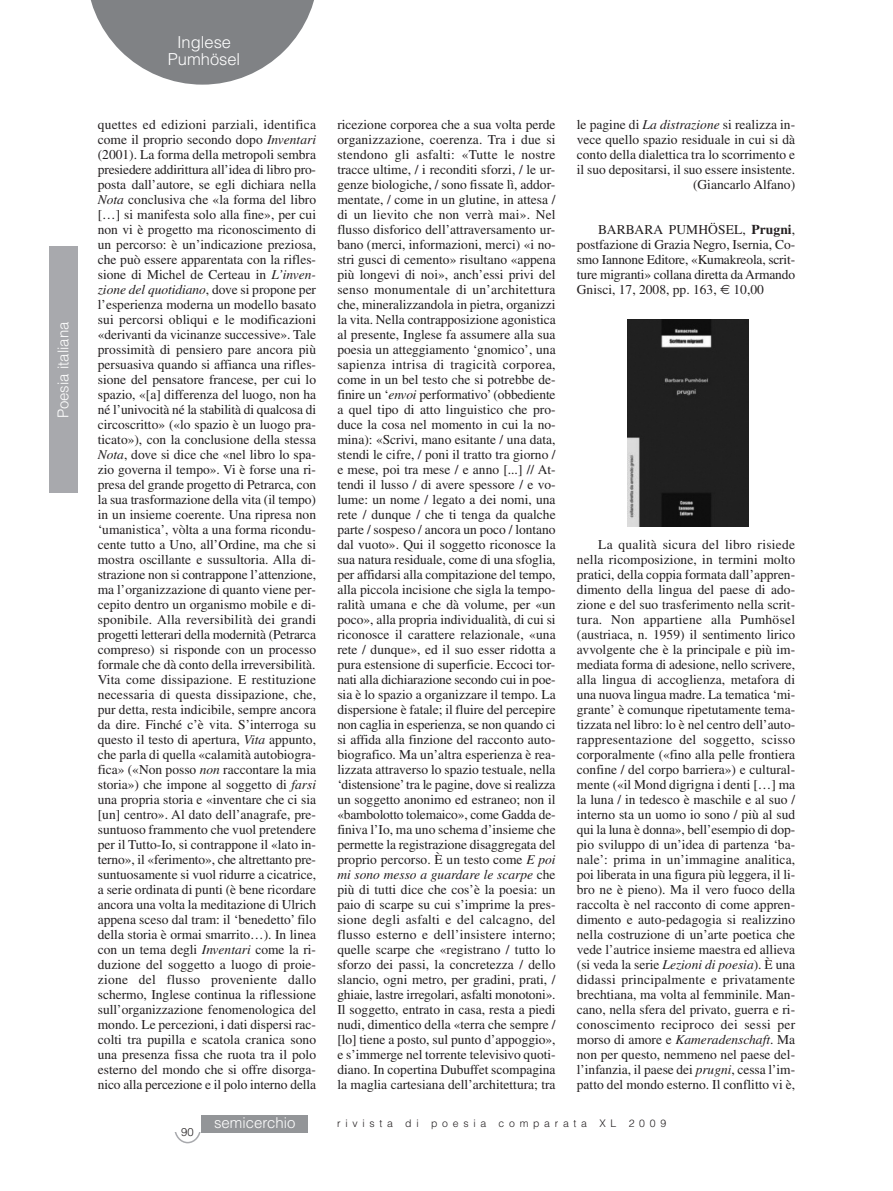
<style>
.page{position:relative;width:893px;height:1191px;background:#fff}
.page>*{position:absolute;margin:0;border:0;box-sizing:border-box;transform-origin:0 0}
.t1{font:300 16.5px/16.5px "Helvetica";color:#fff;text-align:center}
.t2{font:300 15px "Helvetica";color:#fff}
.t3{font:13.5px/15px "Times";color:#231f20;text-align:justify}
.t4{font:300 11.25px "Helvetica";color:#231f20}
.t5{font:300 10.5px "Helvetica";letter-spacing:.45em;color:#231f20}
.s1{font-style:italic}
.s2{font-weight:700}
</style>
<div class="page">
<svg style="left:90px;top:0;width:224px;height:85px"></svg>
<div style="left:49px;top:246px;width:29px;height:247px;background:#a8a9ad"></div>
<div style="left:201px;top:1115px;width:106px;height:17px;background:#939598"></div>
<svg style="left:174px;top:1132px;width:27px;height:11px"></svg>
<img style="left:627px;top:320px;width:122px;height:206px">
<p class="t2" style="left:55px;top:418px;width:98px;rotate:-90deg">Poesia italiana</p>
<p class="t1" style="left:168px;top:34px;width:74px">Inglese<br>Pumhösel</p>
<p class="t3" style="left:98px;top:118px;width:220px">quettes ed edizioni parziali, identifica come il proprio secondo dopo <span class="s1">Inventari </span>(2001). La forma della metropoli sembra presiedere addirittura all’idea di libro pro&shy;posta dall’autore, se egli dichiara nella <span class="s1">Nota</span> conclusiva che «la forma del libro […] si manifesta solo alla fine», per cui non vi è progetto ma riconoscimento di un percorso: è un’indicazione preziosa, che può essere apparentata con la rifles&shy;sione di Michel de Certeau in <span class="s1">L’inven&shy;zione del quotidiano</span>, dove si propone per l’esperienza moderna un modello basato sui percorsi obliqui e le modificazioni «derivanti da vicinanze successive». Tale prossimità di pensiero pare ancora più persuasiva quando si affianca una rifles&shy;sione del pensatore francese, per cui lo spazio, «[a] differenza del luogo, non ha né l’univocità né la stabilità di qualcosa di circoscritto» («lo spazio è un luogo pra&shy;ticato»), con la conclusione della stessa <span class="s1">Nota</span>, dove si dice che «nel libro lo spa&shy;zio governa il tempo». Vi è forse una ri&shy;presa del grande progetto di Petrarca, con la sua trasformazione della vita (il tempo) in un insieme coerente. Una ripresa non ‘umanistica’, vòlta a una forma ricondu&shy;cente tutto a Uno, all’Ordine, ma che si mostra oscillante e sussultoria. Alla di&shy;strazione non si contrappone l’attenzione, ma l’organizzazione di quanto viene per&shy;cepito dentro un organismo mobile e di&shy;sponibile. Alla reversibilità dei grandi progetti letterari della modernità (Petrarca compreso) si risponde con un processo formale che dà conto della irreversibilità.<br>Vita come dissipazione. E restituzione necessaria di questa dissipazione, che, pur detta, resta indicibile, sempre ancora da dire. Finché c’è vita. S’interroga su questo il testo di apertura, <span class="s1">Vita</span> appunto, che parla di quella «calamità autobiogra&shy;fica» («Non posso <span class="s1">non</span> raccontare la mia storia») che impone al soggetto di <span class="s1">farsi </span>una propria storia e «inventare che ci sia [un] centro». Al dato dell’anagrafe, pre&shy;suntuoso frammento che vuol pretendere per il Tutto-Io, si contrappone il «lato in&shy;terno», il «ferimento», che altrettanto pre&shy;suntuosamente si vuol ridurre a cicatrice, a serie ordinata di punti (è bene ricordare ancora una volta la meditazione di Ulrich appena sceso dal tram: il ‘benedetto’ filo della storia è ormai smarrito…). In linea con un tema degli <span class="s1">Inventari</span> come la ri&shy;duzione del soggetto a luogo di proie&shy;zione del flusso proveniente dallo schermo, Inglese continua la riflessione sull’organizzazione fenomenologica del mondo. Le percezioni, i dati dispersi rac&shy;colti tra pupilla e scatola cranica sono una presenza fissa che ruota tra il polo esterno del mondo che si offre disorga&shy;nico alla percezione e il polo interno della</p>
<p class="t3" style="left:337px;top:118px;width:220px">ricezione corporea che a sua volta perde organizzazione, coerenza. Tra i due si stendono gli asfalti: «Tutte le nostre tracce ultime, / i reconditi sforzi, / le ur&shy;genze biologiche, / sono fissate lì, addor&shy;mentate, / come in un glutine, in attesa / di un lievito che non verrà mai». Nel flusso disforico dell’attraversamento ur&shy;bano (merci, informazioni, merci) «i no&shy;stri gusci di cemento» risultano «appena più longevi di noi», anch’essi privi del senso monumentale di un’architettura che, mineralizzandola in pietra, organizzi la vita. Nella contrapposizione agonistica al presente, Inglese fa assumere alla sua poesia un atteggiamento ‘gnomico’, una sapienza intrisa di tragicità corporea, come in un bel testo che si potrebbe de&shy;finire un ‘<span class="s1">envoi</span> performativo’(obbediente a quel tipo di atto linguistico che pro&shy;duce la cosa nel momento in cui la no&shy;mina): «Scrivi, mano esitante / una data, stendi le cifre, / poni il tratto tra giorno / e mese, poi tra mese / e anno [...] // At&shy;tendi il lusso / di avere spessore / e vo&shy;lume: un nome / legato a dei nomi, una rete / dunque / che ti tenga da qualche parte / sospeso / ancora un poco / lontano dal vuoto». Qui il soggetto riconosce la sua natura residuale, come di una sfoglia, per affidarsi alla compitazione del tempo, alla piccola incisione che sigla la tempo&shy;ralità umana e che dà volume, per «un poco», alla propria individualità, di cui si riconosce il carattere relazionale, «una rete / dunque», ed il suo esser ridotta a pura estensione di superficie. Eccoci tor&shy;nati alla dichiarazione secondo cui in poe&shy;sia è lo spazio a organizzare il tempo. La dispersione è fatale; il fluire del percepire non caglia in esperienza, se non quando ci si affida alla finzione del racconto auto&shy;biografico. Ma un’altra esperienza è rea&shy;lizzata attraverso lo spazio testuale, nella ‘distensione’tra le pagine, dove si realizza un soggetto anonimo ed estraneo; non il «bambolotto tolemaico», come Gadda de&shy;finiva l’Io, ma uno schema d’insieme che permette la registrazione disaggregata del proprio percorso. È un testo come <span class="s1">E poi mi sono messo a guardare le scarpe</span> che più di tutti dice che cos’è la poesia: un paio di scarpe su cui s’imprime la pres&shy;sione degli asfalti e del calcagno, del flusso esterno e dell’insistere interno; quelle scarpe che «registrano / tutto lo sforzo dei passi, la concretezza / dello slancio, ogni metro, per gradini, prati, / ghiaie, lastre irregolari, asfalti monotoni».<br>Il soggetto, entrato in casa, resta a piedi nudi, dimentico della «terra che sempre / [lo] tiene a posto, sul punto d’appoggio», e s’immerge nel torrente televisivo quoti&shy;diano. In copertina Dubuffet scompagina la maglia cartesiana dell’architettura; tra</p>
<p class="t3" style="left:577px;top:118px;width:220px;text-align:right">le pagine di <span class="s1">La distrazione</span> si realizza in&shy;vece quello spazio residuale in cui si dà conto della dialettica tra lo scorrimento e il suo depositarsi, il suo essere insistente. (Giancarlo Alfano)</p>
<p class="t3" style="left:577px;top:223px;width:220px;text-indent:21px">BARBARA PUMHÖSEL, <span class="s2">Prugni</span>, postfazione di Grazia Negro, Isernia, Co&shy;smo Iannone Editore, «Kumakreola, scrit&shy;ture migranti» collana diretta da Armando Gnisci, 17, 2008, pp. 163, 10,00</p>
<p class="t3" style="left:577px;top:538px;width:220px;text-indent:21px">La qualità sicura del libro risiede nella ricomposizione, in termini molto pratici, della coppia formata dall’appren&shy;dimento della lingua del paese di ado&shy;zione e del suo trasferimento nella scrit&shy;tura. Non appartiene alla Pumhösel (austriaca, n. 1959) il sentimento lirico avvolgente che è la principale e più im&shy;mediata forma di adesione, nello scrivere, alla lingua di accoglienza, metafora di una nuova lingua madre. La tematica ‘mi&shy;grante’ è comunque ripetutamente tema&shy;tizzata nel libro: lo è nel centro dell’auto&shy;rappresentazione del soggetto, scisso corporalmente («fino alla pelle frontiera confine / del corpo barriera») e cultural&shy;mente («il Mond digrigna i denti […] ma la luna / in tedesco è maschile e al suo / interno sta un uomo io sono / più al sud qui la luna è donna», bell’esempio di dop&shy;pio sviluppo di un’idea di partenza ‘ba&shy;nale’: prima in un’immagine analitica, poi liberata in una figura più leggera, il li&shy;bro ne è pieno). Ma il vero fuoco della raccolta è nel racconto di come appren&shy;dimento e auto-pedagogia si realizzino nella costruzione di un’arte poetica che vede l’autrice insieme maestra ed allieva (si veda la serie <span class="s1">Lezioni di poesia</span>). È una didassi principalmente e privatamente brechtiana, ma volta al femminile. Man&shy;cano, nella sfera del privato, guerra e ri&shy;conoscimento reciproco dei sessi per morso di amore e <span class="s1">Kameradenschaft</span>. Ma non per questo, nemmeno nel paese del&shy;l’infanzia, il paese dei <span class="s1">prugni</span>, cessa l’im&shy;patto del mondo esterno. Il conflitto vi è,</p>
<p class="t4" style="left:181px;top:1125px;width:14px">90</p>
<p class="t2" style="left:214px;top:1113px;width:83px">semicerchio</p>
<p class="t5" style="left:337px;top:1117px;width:331px">rivista di poesia comparata XL 2009</p>
</div>
